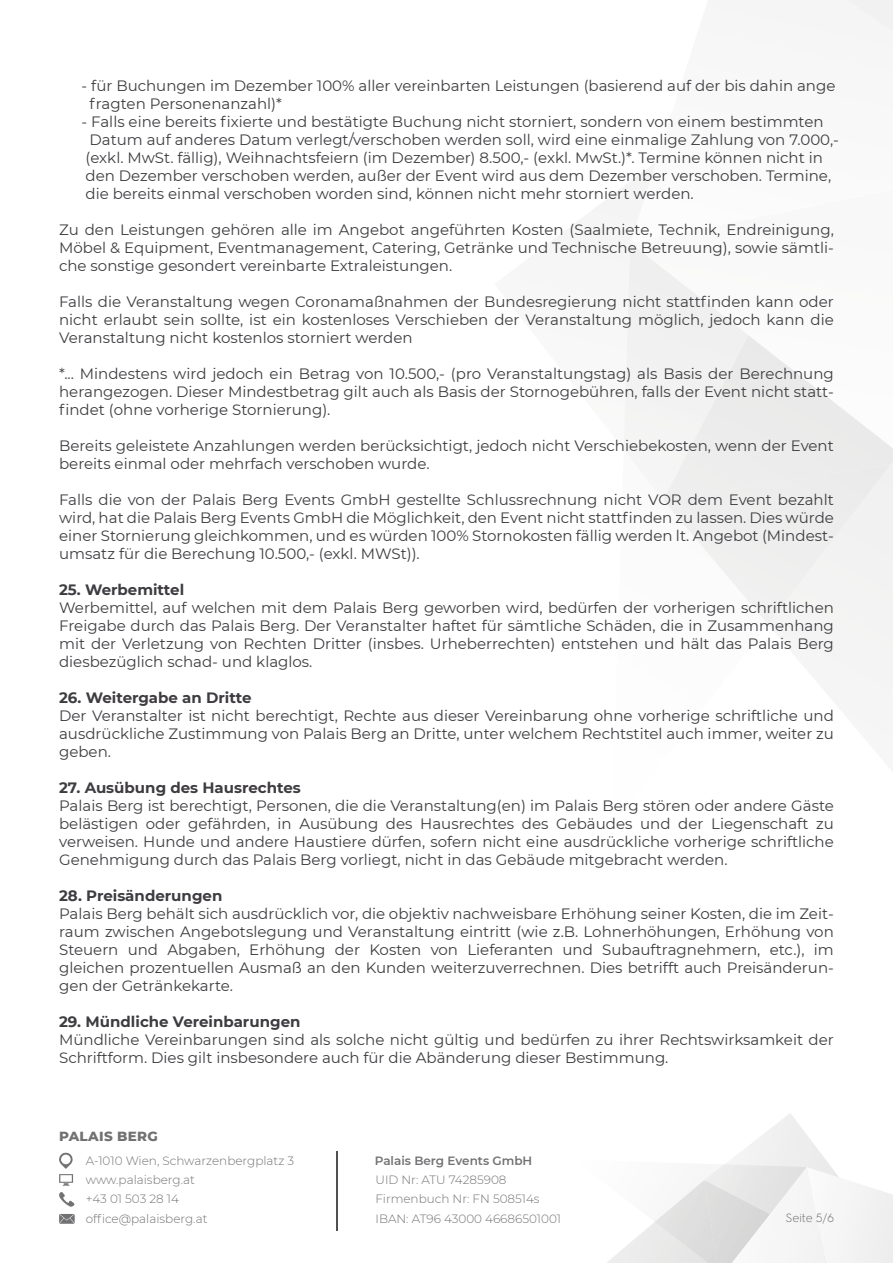
<style>
.page{position:relative;width:893px;height:1263px;background:#fff}
.page>*{position:absolute;margin:0;border:0;box-sizing:border-box;transform-origin:0 0}
.t1{font:15px/18px "Montserrat";color:#3e3c40;text-align:justify}
.t2{font:700 15px "Montserrat";color:#3e3c40}
.t3{font:800 13.5px "Montserrat";letter-spacing:.02em;color:#737173}
.t4{font:300 12px/19.4px "Montserrat";color:#727174}
.t5{font:600 12px "Montserrat";color:#727174}
.t6{font:300 12px "Hurme Geometric Sans 2";color:#727174}
</style>
<div class="page">
<svg style="left:625px;top:243px;width:268px;height:448px"></svg>
<svg style="left:630px;top:0;width:263px;height:222px"></svg>
<svg style="left:607px;top:1113px;width:286px;height:150px"></svg>
<svg style="left:59px;top:1152px;width:16px;height:55px"></svg>
<svg style="left:59px;top:1214px;width:16px;height:10px"></svg>
<hr style="left:336px;top:1151px;width:1px;height:80px;background:#514f51">
<p class="t1" style="left:89px;top:76px;width:747px;text-indent:-8px">- für Buchungen im Dezember 100% aller vereinbarten Leistungen (basierend auf der bis dahin ange fragten Personenanzahl)*</p>
<p class="t1" style="left:82px;top:112px;width:759px;text-align:left">- Falls eine bereits fixierte und bestätigte Buchung nicht storniert, sondern von einem bestimmten Datum auf anderes Datum verlegt/verschoben werden soll, wird eine einmalige Zahlung von 7.000,- (exkl. MwSt. fällig), Weihnachtsfeiern (im Dezember) 8.500,- (exkl. MwSt.)*. Termine können nicht in den Dezember verschoben werden, außer der Event wird aus dem Dezember verschoben. Termine, die bereits einmal verschoben worden sind, können nicht mehr storniert werden.</p>
<p class="t1" style="left:59px;top:220px;width:776px">Zu den Leistungen gehören alle im Angebot angeführten Kosten (Saalmiete, Technik, Endreinigung, Möbel &amp; Equipment, Eventmanagement, Catering, Getränke und Technische Betreuung), sowie sämtli&shy;che sonstige gesondert vereinbarte Extraleistungen.</p>
<p class="t1" style="left:59px;top:292px;width:776px">Falls die Veranstaltung wegen Coronamaßnahmen der Bundesregierung nicht stattfinden kann oder nicht erlaubt sein sollte, ist ein kostenloses Verschieben der Veranstaltung möglich, jedoch kann die Veranstaltung nicht kostenlos storniert werden</p>
<p class="t1" style="left:59px;top:364px;width:776px">*... Mindestens wird jedoch ein Betrag von 10.500,- (pro Veranstaltungstag) als Basis der Berechnung herangezogen. Dieser Mindestbetrag gilt auch als Basis der Stornogebühren, falls der Event nicht statt&shy;findet (ohne vorherige Stornierung).</p>
<p class="t1" style="left:59px;top:436px;width:776px">Bereits geleistete Anzahlungen werden berücksichtigt, jedoch nicht Verschiebekosten, wenn der Event bereits einmal oder mehrfach verschoben wurde.</p>
<p class="t1" style="left:59px;top:490px;width:776px">Falls die von der Palais Berg Events GmbH gestellte Schlussrechnung nicht VOR dem Event bezahlt wird, hat die Palais Berg Events GmbH die Möglichkeit, den Event nicht stattfinden zu lassen. Dies würde einer Stornierung gleichkommen, und es würden 100% Stornokosten fällig werden lt. Angebot (Mindest&shy;umsatz für die Berechung 10.500,- (exkl. MWSt)).</p>
<p class="t2" style="left:59px;top:578px;width:127px">25. Werbemittel</p>
<p class="t1" style="left:59px;top:598px;width:776px">Werbemittel, auf welchen mit dem Palais Berg geworben wird, bedürfen der vorherigen schriftlichen Freigabe durch das Palais Berg. Der Veranstalter haftet für sämtliche Schäden, die in Zusammenhang mit der Verletzung von Rechten Dritter (insbes. Urheberrechten) entstehen und hält das Palais Berg diesbezüglich schad- und klaglos.</p>
<p class="t2" style="left:59px;top:686px;width:194px">26. Weitergabe an Dritte</p>
<p class="t1" style="left:59px;top:706px;width:776px">Der Veranstalter ist nicht berechtigt, Rechte aus dieser Vereinbarung ohne vorherige schriftliche und ausdrückliche Zustimmung von Palais Berg an Dritte, unter welchem Rechtstitel auch immer, weiter zu geben.</p>
<p class="t2" style="left:59px;top:776px;width:243px">27. Ausübung des Hausrechtes</p>
<p class="t1" style="left:59px;top:796px;width:776px">Palais Berg ist berechtigt, Personen, die die Veranstaltung(en) im Palais Berg stören oder andere Gäste belästigen oder gefährden, in Ausübung des Hausrechtes des Gebäudes und der Liegenschaft zu verweisen. Hunde und andere Haustiere dürfen, sofern nicht eine ausdrückliche vorherige schriftliche Genehmigung durch das Palais Berg vorliegt, nicht in das Gebäude mitgebracht werden.</p>
<p class="t2" style="left:59px;top:884px;width:165px">28. Preisänderungen</p>
<p class="t1" style="left:59px;top:904px;width:776px">Palais Berg behält sich ausdrücklich vor, die objektiv nachweisbare Erhöhung seiner Kosten, die im Zeit&shy;raum zwischen Angebotslegung und Veranstaltung eintritt (wie z.B. Lohnerhöhungen, Erhöhung von Steuern und Abgaben, Erhöhung der Kosten von Lieferanten und Subauftragnehmern, etc.), im gleichen prozentuellen Ausmaß an den Kunden weiterzuverrechnen. Dies betrifft auch Preisänderun&shy;gen der Getränkekarte.</p>
<p class="t2" style="left:59px;top:1010px;width:243px">29. Mündliche Vereinbarungen</p>
<p class="t1" style="left:59px;top:1030px;width:776px">Mündliche Vereinbarungen sind als solche nicht gültig und bedürfen zu ihrer Rechtswirksamkeit der<br>Schriftform. Dies gilt insbesondere auch für die Abänderung dieser Bestimmung.</p>
<p class="t3" style="left:59px;top:1126px;width:100px">PALAIS BERG</p>
<p class="t4" style="left:86px;top:1150px;width:210px">A-1010 Wien, Schwarzenbergplatz 3 www.palaisberg.at<br>+43 01 503 28 14 office@palaisberg.at</p>
<p class="t5" style="left:375px;top:1152px;width:159px">Palais Berg Events GmbH</p>
<p class="t4" style="left:375px;top:1170px;width:187px">UID Nr: ATU 74285908<br>Firmenbuch Nr: FN 508514s<br>IBAN: AT96 43000 46686501001</p>
<p class="t6" style="left:785px;top:1210px;width:50px">Seite 5/6</p>
</div>
